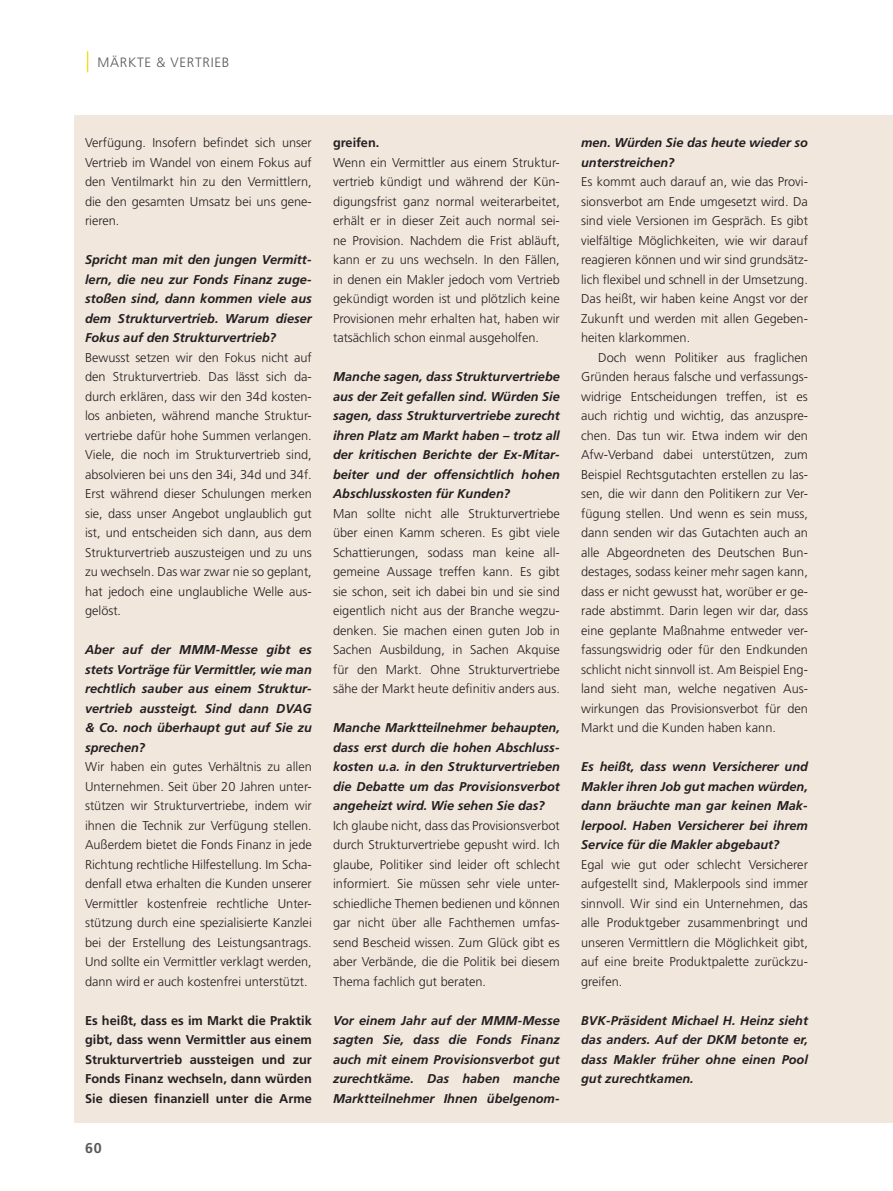
<style>
.page{position:relative;width:893px;height:1191px;background:#fff}
.page>*{position:absolute;margin:0;border:0;box-sizing:border-box;transform-origin:0 0}
.t1{font:700 14.25px "Frutiger LT Pro";color:#57585a}
.t2{font:300 13.5px "Frutiger LT Pro";letter-spacing:.05em;color:#57585a}
.grundtext_ohne_einzug{font:300 12.75px/19.5px "Frutiger LT Pro";color:#231f20;text-align:justify}
.interview_frage{font:italic 700 12.75px/19.5px "Frutiger LT Pro";color:#231f20;text-align:justify}
.grundtext_mit_einzug{font:300 12.75px/19.5px "Frutiger LT Pro";color:#231f20;text-align:justify}
.interview_frage-2{font:700 12.75px/19.5px "Frutiger LT Pro";color:#231f20;text-align:justify}
</style>
<div class="page">
<svg style="left:87px;top:51px;width:1px;height:21px"></svg>
<div style="left:74px;top:115px;width:819px;height:1007px;background:#f2e7dd"></div>
<p class="t2" style="left:98px;top:54px;width:133px">MÄRKTE &amp; VERTRIEB</p>
<p class="grundtext_mit_einzug" style="left:85px;top:133px;width:228px">Verfügung. Insofern befindet sich unser Vertrieb im Wandel von einem Fokus auf den Ventilmarkt hin zu den Vermittlern, die den gesamten Umsatz bei uns gene&shy;rieren.</p>
<p class="interview_frage" style="left:85px;top:250px;width:228px">Spricht man mit den jungen Vermitt&shy;lern, die neu zur Fonds Finanz zuge&shy;stoßen sind, dann kommen viele aus dem Strukturvertrieb. Warum dieser Fokus auf den Strukturvertrieb?</p>
<p class="grundtext_ohne_einzug" style="left:85px;top:347px;width:228px">Bewusst setzen wir den Fokus nicht auf den Strukturvertrieb. Das lässt sich da&shy;durch erklären, dass wir den 34d kosten&shy;los anbieten, während manche Struktur&shy;vertriebe dafür hohe Summen verlangen.<br>Viele, die noch im Strukturvertrieb sind, absolvieren bei uns den 34i, 34d und 34f.<br>Erst während dieser Schulungen merken sie, dass unser Angebot unglaublich gut ist, und entscheiden sich dann, aus dem Strukturvertrieb auszusteigen und zu uns zu wechseln. Das war zwar nie so geplant, hat jedoch eine unglaubliche Welle aus&shy;gelöst.</p>
<p class="interview_frage" style="left:85px;top:640px;width:228px">Aber auf der MMM-Messe gibt es stets Vorträge für Vermittler, wie man rechtlich sauber aus einem Struktur&shy;vertrieb aussteigt. Sind dann DVAG &amp; Co. noch überhaupt gut auf Sie zu sprechen?</p>
<p class="grundtext_ohne_einzug" style="left:85px;top:757px;width:228px">Wir haben ein gutes Verhältnis zu allen Unternehmen. Seit über 20 Jahren unter&shy;stützen wir Strukturvertriebe, indem wir ihnen die Technik zur Verfügung stellen.<br>Außerdem bietet die Fonds Finanz in jede Richtung rechtliche Hilfestellung. Im Scha&shy;denfall etwa erhalten die Kunden unserer Vermittler kostenfreie rechtliche Unter&shy;stützung durch eine spezialisierte Kanzlei bei der Erstellung des Leistungsantrags.<br>Und sollte ein Vermittler verklagt werden, dann wird er auch kostenfrei unterstützt.</p>
<p class="interview_frage-2" style="left:85px;top:1010px;width:228px">Es heißt, dass es im Markt die Praktik gibt, dass wenn Vermittler aus einem Strukturvertrieb aussteigen und zur Fonds Finanz wechseln, dann würden Sie diesen finanziell unter die Arme</p>
<p class="t1" style="left:85px;top:1139px;width:18px">60</p>
<p class="interview_frage-2" style="left:333px;top:133px;width:48px">greifen.</p>
<p class="grundtext_ohne_einzug" style="left:333px;top:152px;width:228px">Wenn ein Vermittler aus einem Struktur&shy;vertrieb kündigt und während der Kün&shy;digungsfrist ganz normal weiterarbeitet, erhält er in dieser Zeit auch normal sei&shy;ne Provision. Nachdem die Frist abläuft, kann er zu uns wechseln. In den Fällen, in denen ein Makler jedoch vom Vertrieb gekündigt worden ist und plötzlich keine Provisionen mehr erhalten hat, haben wir tatsächlich schon einmal ausgeholfen.</p>
<p class="interview_frage" style="left:333px;top:367px;width:228px">Manche sagen, dass Strukturvertriebe aus der Zeit gefallen sind. Würden Sie sagen, dass Strukturvertriebe zurecht ihren Platz am Markt haben – trotz all der kritischen Berichte der Ex-Mitar&shy;beiter und der offensichtlich hohen Abschlusskosten für Kunden?</p>
<p class="grundtext_ohne_einzug" style="left:333px;top:503px;width:228px">Man sollte nicht alle Strukturvertriebe über einen Kamm scheren. Es gibt viele Schattierungen, sodass man keine all&shy;gemeine Aussage treffen kann. Es gibt sie schon, seit ich dabei bin und sie sind eigentlich nicht aus der Branche wegzu&shy;denken. Sie machen einen guten Job in Sachen Ausbildung, in Sachen Akquise für den Markt. Ohne Strukturvertriebe sähe der Markt heute definitiv anders aus.</p>
<p class="interview_frage" style="left:333px;top:718px;width:228px">Manche Marktteilnehmer behaupten, dass erst durch die hohen Abschluss&shy;kosten u.a. in den Strukturvertrieben die Debatte um das Provisionsverbot angeheizt wird. Wie sehen Sie das?</p>
<p class="grundtext_ohne_einzug" style="left:333px;top:815px;width:228px">Ich glaube nicht, dass das Provisionsverbot durch Strukturvertriebe gepusht wird. Ich glaube, Politiker sind leider oft schlecht informiert. Sie müssen sehr viele unter&shy;schiedliche Themen bedienen und können gar nicht über alle Fachthemen umfas&shy;send Bescheid wissen. Zum Glück gibt es aber Verbände, die die Politik bei diesem Thema fachlich gut beraten.</p>
<p class="interview_frage" style="left:333px;top:1010px;width:228px">Vor einem Jahr auf der MMM-Messe sagten Sie, dass die Fonds Finanz auch mit einem Provisionsverbot gut zurechtkäme. Das haben manche Marktteilnehmer Ihnen übelgenom-</p>
<p class="interview_frage" style="left:581px;top:133px;width:228px">men. Würden Sie das heute wieder so unterstreichen?</p>
<p class="grundtext_ohne_einzug" style="left:581px;top:172px;width:228px">Es kommt auch darauf an, wie das Provi&shy;sionsverbot am Ende umgesetzt wird. Da sind viele Versionen im Gespräch. Es gibt vielfältige Möglichkeiten, wie wir darauf reagieren können und wir sind grundsätz&shy;lich flexibel und schnell in der Umsetzung.<br>Das heißt, wir haben keine Angst vor der Zukunft und werden mit allen Gegeben&shy;heiten klarkommen.</p>
<p class="grundtext_mit_einzug" style="left:581px;top:347px;width:228px;text-indent:17px">Doch wenn Politiker aus fraglichen Gründen heraus falsche und verfassungs&shy;widrige Entscheidungen treffen, ist es auch richtig und wichtig, das anzuspre&shy;chen. Das tun wir. Etwa indem wir den Afw-Verband dabei unterstützen, zum Beispiel Rechtsgutachten erstellen zu las&shy;sen, die wir dann den Politikern zur Ver&shy;fügung stellen. Und wenn es sein muss, dann senden wir das Gutachten auch an alle Abgeordneten des Deutschen Bun&shy;destages, sodass keiner mehr sagen kann, dass er nicht gewusst hat, worüber er ge&shy;rade abstimmt. Darin legen wir dar, dass eine geplante Maßnahme entweder ver&shy;fassungswidrig oder für den Endkunden schlicht nicht sinnvoll ist. Am Beispiel Eng&shy;land sieht man, welche negativen Aus&shy;wirkungen das Provisionsverbot für den Markt und die Kunden haben kann.</p>
<p class="interview_frage" style="left:581px;top:757px;width:228px">Es heißt, dass wenn Versicherer und Makler ihren Job gut machen würden, dann bräuchte man gar keinen Mak&shy;lerpool. Haben Versicherer bei ihrem Service für die Makler abgebaut?</p>
<p class="grundtext_ohne_einzug" style="left:581px;top:854px;width:228px">Egal wie gut oder schlecht Versicherer aufgestellt sind, Maklerpools sind immer sinnvoll. Wir sind ein Unternehmen, das alle Produktgeber zusammenbringt und unseren Vermittlern die Möglichkeit gibt, auf eine breite Produktpalette zurückzu&shy;greifen.</p>
<p class="interview_frage" style="left:581px;top:1010px;width:228px">BVK-Präsident Michael H. Heinz sieht das anders. Auf der DKM betonte er, dass Makler früher ohne einen Pool gut zurechtkamen.</p>
</div>
